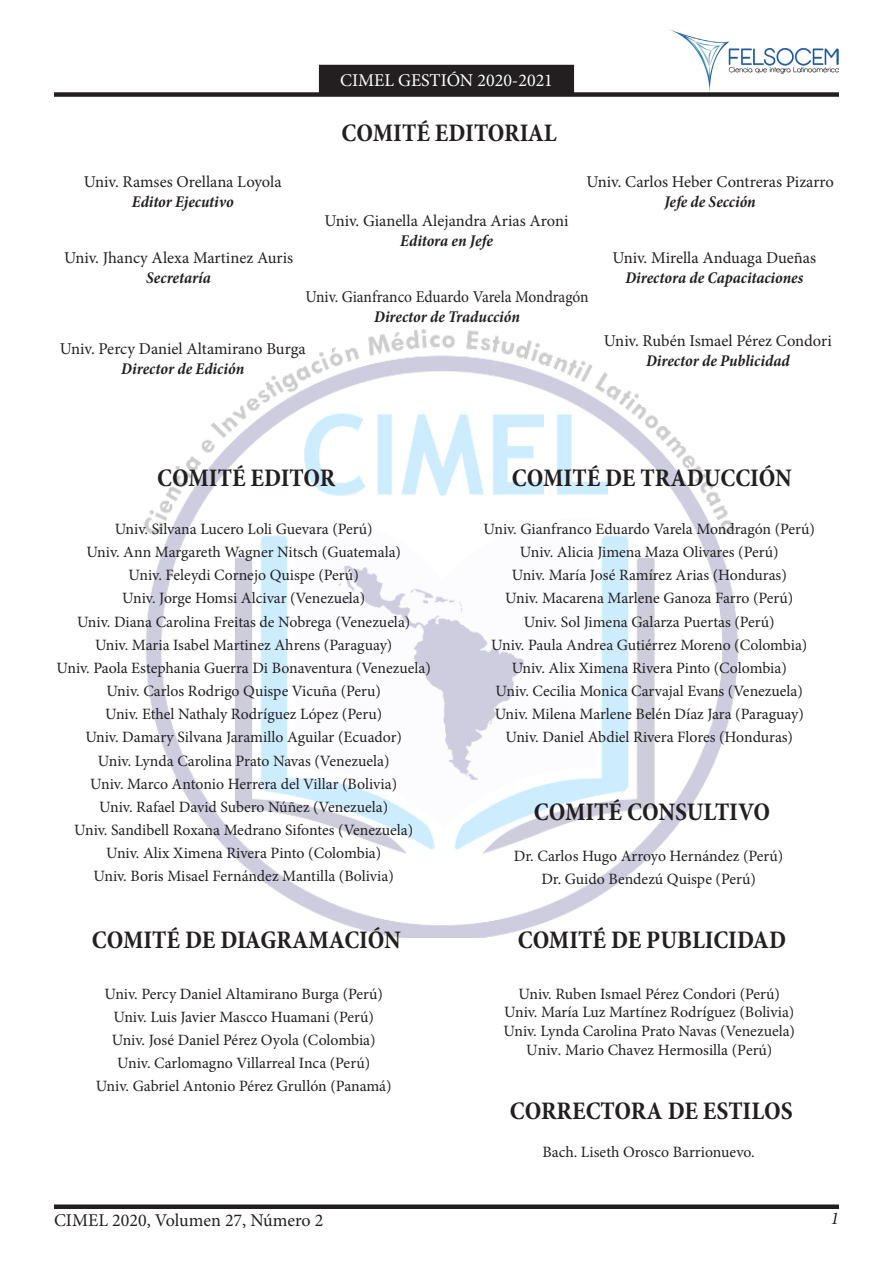
<style>
.page{position:relative;width:893px;height:1263px;background:#fff}
.page>*{position:absolute;margin:0;border:0;box-sizing:border-box;transform-origin:0 0}
.t1{font:700 condensed 25.5px "Minion Pro";color:#231f20}
.t2{font:18px "Minion Pro";color:#231f20}
.t3{font:18px "Minion Pro";color:#fff}
.t4{font:italic 18px "Minion Pro";color:#231f20}
.t5{font:16.5px/19.8px "Minion Pro";letter-spacing:-.005em;color:#231f20;text-align:center}
.t6{font:italic 700 condensed 16.5px "Minion Pro";color:#231f20}
.t7{font:16.5px/19.8px "Minion Pro";letter-spacing:-.005em;color:#231f20;text-align:center;scale:.94 1}
.t8{font:15.75px "Minion Pro";color:#231f20}
.s1{font-weight:700;font-style:italic;font-stretch:condensed}
</style>
<div class="page">
<div style="left:54px;top:92px;width:785px;height:5px;background:#231f20"></div>
<div style="left:54px;top:1204px;width:785px;height:5px;background:#231f20"></div>
<div style="left:320px;top:66px;width:253px;height:28px;background:#231f20"></div>
<div style="left:319px;top:65px;width:255px;height:30px;border:2px solid #231f20"></div>
<img style="left:670px;top:30px;width:169px;height:62px">
<img style="left:144px;top:329px;width:594px;height:609px">
<p class="t5" style="left:84px;top:172px;width:199px">Univ. Ramses Orellana Loyola</p>
<p class="t6" style="left:132px;top:190px;width:103px">Editor Ejecutivo</p>
<p class="t3" style="left:340px;top:68px;width:214px">CIMEL GESTIÓN 2020-2021</p>
<p class="t1" style="left:342px;top:115px;width:217px">COMITÉ EDITORIAL</p>
<p class="t5" style="left:586px;top:172px;width:249px">Univ. Carlos Heber Contreras Pizarro<br><span class="s1">Jefe de Sección</span></p>
<p class="t5" style="left:324px;top:211px;width:246px">Univ. Gianella Alejandra Arias Aroni<br><span class="s1">Editora en Jefe</span></p>
<p class="t5" style="left:64px;top:248px;width:231px">Univ. Jhancy Alexa Martinez Auris<br><span class="s1">Secretaría</span></p>
<p class="t5" style="left:612px;top:248px;width:205px">Univ. Mirella Anduaga Dueñas</p>
<p class="t6" style="left:625px;top:266px;width:179px">Directora de Capacitaciones</p>
<p class="t7" style="left:305px;top:287px;width:303px">Univ. Gianfranco Eduardo Varela Mondragón<br><span class="s1">Director de Traducción</span></p>
<p class="t5" style="left:60px;top:339px;width:247px">Univ. Percy Daniel Altamirano Burga</p>
<p class="t6" style="left:121px;top:357px;width:124px">Director de Edición</p>
<p class="t5" style="left:604px;top:331px;width:229px">Univ. Rubén Ismael Pérez Condori</p>
<p class="t6" style="left:646px;top:349px;width:145px">Director de Publicidad</p>
<p class="t1" style="left:157px;top:461px;width:180px">COMITÉ EDITOR</p>
<p class="t1" style="left:512px;top:461px;width:281px">COMITÉ DE TRADUCCIÓN</p>
<p class="t8" style="left:115px;top:518px;width:259px">Univ. Silvana Lucero Loli Guevara (Perú)</p>
<p class="t8" style="left:86px;top:541px;width:316px">Univ. Ann Margareth Wagner Nitsch (Guatemala)</p>
<p class="t8" style="left:129px;top:565px;width:232px">Univ. Feleydi Cornejo Quispe (Perú)</p>
<p class="t8" style="left:122px;top:588px;width:244px">Univ. Jorge Homsi Alcivar (Venezuela)</p>
<p class="t8" style="left:77px;top:611px;width:335px">Univ. Diana Carolina Freitas de Nobrega (Venezuela)</p>
<p class="t8" style="left:95px;top:634px;width:299px">Univ. Maria Isabel Martinez Ahrens (Paraguay)</p>
<p class="t8" style="left:56px;top:657px;width:376px">Univ. Paola Estephania Guerra Di Bonaventura (Venezuela)</p>
<p class="t8" style="left:106px;top:680px;width:276px">Univ. Carlos Rodrigo Quispe Vicuña (Peru)</p>
<p class="t8" style="left:105px;top:704px;width:279px">Univ. Ethel Nathaly Rodríguez López (Peru)</p>
<p class="t8" style="left:85px;top:727px;width:318px">Univ. Damary Silvana Jaramillo Aguilar (Ecuador)</p>
<p class="t8" style="left:98px;top:750px;width:293px">Univ. Lynda Carolina Prato Navas (Venezuela)</p>
<p class="t8" style="left:90px;top:773px;width:308px">Univ. Marco Antonio Herrera del Villar (Bolivia)</p>
<p class="t8" style="left:99px;top:796px;width:290px">Univ. Rafael David Subero Núñez (Venezuela)</p>
<p class="t8" style="left:74px;top:819px;width:341px">Univ. Sandibell Roxana Medrano Sifontes (Venezuela)</p>
<p class="t8" style="left:106px;top:842px;width:277px">Univ. Alix Ximena Rivera Pinto (Colombia)</p>
<p class="t8" style="left:94px;top:866px;width:302px">Univ. Boris Misael Fernández Mantilla (Bolivia)</p>
<p class="t8" style="left:483px;top:518px;width:333px">Univ. Gianfranco Eduardo Varela Mondragón (Perú)</p>
<p class="t8" style="left:520px;top:541px;width:260px">Univ. Alicia Jimena Maza Olivares (Perú)</p>
<p class="t8" style="left:512px;top:565px;width:277px">Univ. María José Ramírez Arias (Honduras)</p>
<p class="t8" style="left:505px;top:588px;width:290px">Univ. Macarena Marlene Ganoza Farro (Perú)</p>
<p class="t8" style="left:524px;top:611px;width:252px">Univ. Sol Jimena Galarza Puertas (Perú)</p>
<p class="t8" style="left:491px;top:634px;width:318px">Univ. Paula Andrea Gutiérrez Moreno (Colombia)</p>
<p class="t8" style="left:512px;top:657px;width:277px">Univ. Alix Ximena Rivera Pinto (Colombia)</p>
<p class="t8" style="left:496px;top:680px;width:309px">Univ. Cecilia Monica Carvajal Evans (Venezuela)</p>
<p class="t8" style="left:495px;top:704px;width:311px">Univ. Milena Marlene Belén Díaz Jara (Paraguay)</p>
<p class="t8" style="left:505px;top:727px;width:289px">Univ. Daniel Abdiel Rivera Flores (Honduras)</p>
<p class="t1" style="left:534px;top:794px;width:238px">COMITÉ CONSULTIVO</p>
<p class="t8" style="left:514px;top:845px;width:271px">Dr. Carlos Hugo Arroyo Hernández (Perú)</p>
<p class="t8" style="left:541px;top:869px;width:216px">Dr. Guido Bendezú Quispe (Perú)</p>
<p class="t1" style="left:92px;top:922px;width:311px">COMITÉ DE DIAGRAMACIÓN</p>
<p class="t8" style="left:104px;top:983px;width:280px">Univ. Percy Daniel Altamirano Burga (Perú)</p>
<p class="t8" style="left:113px;top:1006px;width:262px">Univ. Luis Javier Mascco Huamani (Perú)</p>
<p class="t8" style="left:112px;top:1029px;width:265px">Univ. José Daniel Pérez Oyola (Colombia)</p>
<p class="t8" style="left:117px;top:1052px;width:254px">Univ. Carlomagno Villarreal Inca (Perú)</p>
<p class="t8" style="left:96px;top:1075px;width:297px">Univ. Gabriel Antonio Pérez Grullón (Panamá)</p>
<p class="t2" style="left:54px;top:1208px;width:271px">CIMEL 2020, Volumen 27, Número 2</p>
<p class="t1" style="left:518px;top:922px;width:270px">COMITÉ DE PUBLICIDAD</p>
<p class="t8" style="left:518px;top:983px;width:263px">Univ. Ruben Ismael Pérez Condori (Perú)</p>
<p class="t8" style="left:504px;top:1002px;width:292px">Univ. María Luz Martínez Rodríguez (Bolivia)</p>
<p class="t8" style="left:503px;top:1021px;width:293px">Univ. Lynda Carolina Prato Navas (Venezuela)</p>
<p class="t8" style="left:526px;top:1039px;width:248px">Univ. Mario Chavez Hermosilla (Perú)</p>
<p class="t1" style="left:510px;top:1093px;width:284px">CORRECTORA DE ESTILOS</p>
<p class="t8" style="left:542px;top:1142px;width:214px">Bach. Liseth Orosco Barrionuevo.</p>
<p class="t4" style="left:830px;top:1206px;width:10px">1</p>
</div>
